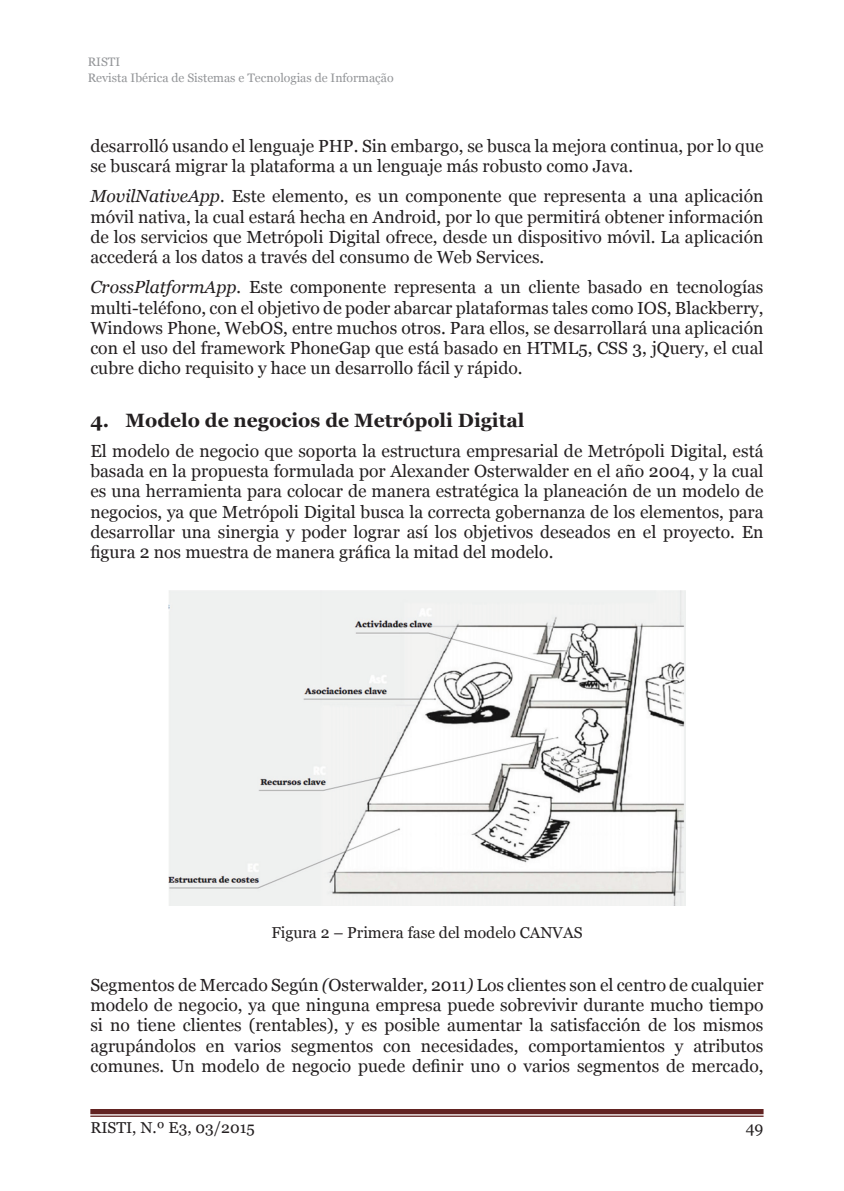
<style>
.page{position:relative;width:844px;height:1191px;background:#fff}
.page>*{position:absolute;margin:0;border:0;box-sizing:border-box;transform-origin:0 0}
.t1{font:700 19.25px "Georgia";color:#231f20}
.txt{font:17.5px/20.1px "Georgia";color:#231f20;text-align:justify}
.legned{font:15.75px "Georgia";color:#231f20}
.t2{font:12.25px/16.1px "Georgia";color:#939598}
.s1{font-style:italic}
</style>
<div class="page">
<div style="left:90px;top:1109px;width:673px;height:5px;background:#622322"></div>
<hr style="left:90px;top:1115px;width:673px;height:1px;background:#622322">
<img style="left:169px;top:590px;width:515px;height:315px">
<p class="t2" style="left:88px;top:54px;width:307px">RISTI<br>Revista Ibérica de Sistemas e Tecnologias de Informação</p>
<p class="txt" style="left:90px;top:136px;width:674px">desarrolló usando el lenguaje PHP. Sin embargo, se busca la mejora continua, por lo que se buscará migrar la plataforma a un lenguaje más robusto como Java.</p>
<p class="txt" style="left:90px;top:187px;width:674px"><span class="s1">MovilNativeApp.</span> Este elemento, es un componente que representa a una aplicación móvil nativa, la cual estará hecha en Android, por lo que permitirá obtener información de los servicios que Metrópoli Digital ofrece, desde un dispositivo móvil. La aplicación accederá a los datos a través del consumo de Web Services.</p>
<p class="txt" style="left:90px;top:278px;width:674px"><span class="s1">CrossPlatformApp.</span> Este componente representa a un cliente basado en tecnologías multi-teléfono, con el objetivo de poder abarcar plataformas tales como IOS, Blackberry, Windows Phone, WebOS, entre muchos otros. Para ellos, se desarrollará una aplicación con el uso del framework PhoneGap que está basado en HTML5, CSS 3, jQuery, el cual cubre dicho requisito y hace un desarrollo fácil y rápido.</p>
<h1 class="t1" style="left:90px;top:407px;width:435px">4. Modelo de negocios de Metrópoli Digital</h1>
<p class="txt" style="left:90px;top:441px;width:674px">El modelo de negocio que soporta la estructura empresarial de Metrópoli Digital, está basada en la propuesta formulada por Alexander Osterwalder en el año 2004, y la cual es una herramienta para colocar de manera estratégica la planeación de un modelo de negocios, ya que Metrópoli Digital busca la correcta gobernanza de los elementos, para desarrollar una sinergia y poder lograr así los objetivos deseados en el proyecto. En figura 2 nos muestra de manera gráfica la mitad del modelo.</p>
<p class="legned" style="left:271px;top:923px;width:312px">Figura 2 – Primera fase del modelo CANVAS</p>
<p class="txt" style="left:90px;top:975px;width:674px">Segmentos de Mercado Según <span class="s1">(</span>Osterwalder<span class="s1">,</span> 2011<span class="s1">)</span> Los clientes son el centro de cualquier modelo de negocio, ya que ninguna empresa puede sobrevivir durante mucho tiempo si no tiene clientes (rentables), y es posible aumentar la satisfacción de los mismos agrupándolos en varios segmentos con necesidades, comportamientos y atributos comunes. Un modelo de negocio puede definir uno o varios segmentos de mercado,</p>
<p class="legned" style="left:90px;top:1117px;width:166px">RISTI, N.º E3, 03/2015</p>
<p class="legned" style="left:745px;top:1118px;width:19px">49</p>
</div>
